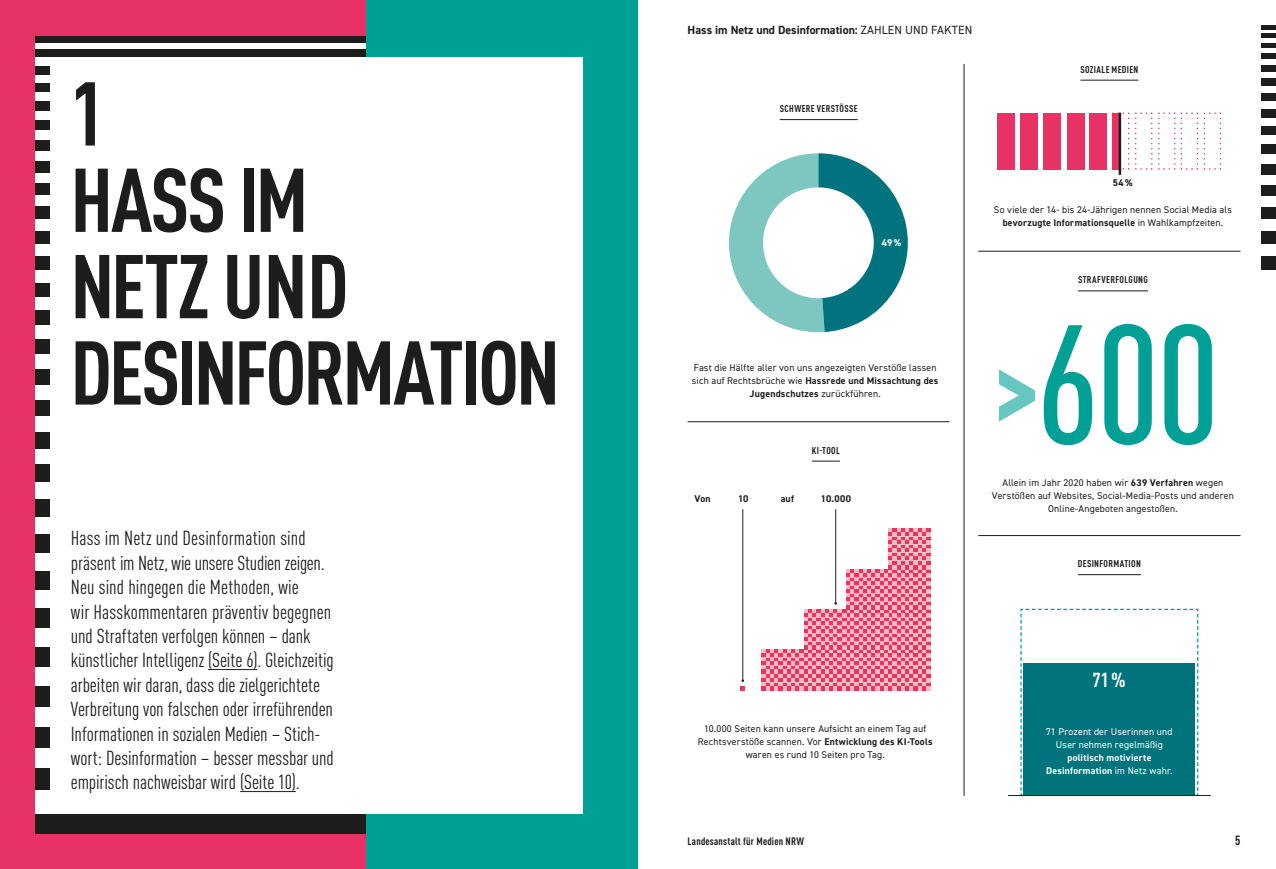
<style>
.page{position:relative;width:1276px;height:869px;background:#fff}
.page>*{position:absolute;margin:0;border:0;box-sizing:border-box;transform-origin:0 0}
.t1{font:500 condensed 166.38px "DINOT";color:#00a096}
.t2{font:700 condensed 88.75px/86.2px "DINOT";letter-spacing:-.035em;color:#1d1d1b}
.t3{font:condensed 20px/24.4px "DINOT";color:#1d1d1b}
.t4{font:700 condensed 20px "DINOT";color:#fff}
.t5{font:700 condensed 13.12px "DINOT";color:#1d1d1b}
.t6{font:700 11.88px "DIN2014";color:#1d1d1b}
.t7{font:700 condensed 10.62px "DINOT";letter-spacing:.02em;color:#1d1d1b}
.t8{font:9.75px/13px "DIN2014";letter-spacing:.015em;color:#1d1d1b;text-align:center}
.t9{font:700 condensed 9.75px "DINOT";letter-spacing:.035em;color:#1d1d1b}
.t10{font:700 9.75px/13px "DIN2014";letter-spacing:.025em;color:#fff;text-align:center}
.t11{font:9.75px/13px "DIN2014";letter-spacing:.015em;color:#fff;text-align:center}
.t12{font:700 9.75px "DIN2014";letter-spacing:.025em;color:#1d1d1b}
.s1{font-weight:400}
.s2{font-weight:700}
</style>
<div class="page">
<div style="left:0;top:0;width:370px;height:868px;background:#e63264"></div>
<div style="left:366px;top:0;width:272px;height:868px;background:#00a096"></div>
<div style="left:35px;top:57px;width:548px;height:756px;background:#fff"></div>
<hr style="left:208px;top:668px;width:49px;height:1px;background:#1d1d1b">
<hr style="left:240px;top:790px;width:56px;height:1px;background:#1d1d1b">
<div style="left:35px;top:66px;width:15px;height:9px;background:#1d1d1b"></div>
<div style="left:35px;top:83px;width:15px;height:9px;background:#1d1d1b"></div>
<div style="left:35px;top:101px;width:15px;height:9px;background:#1d1d1b"></div>
<div style="left:35px;top:120px;width:15px;height:10px;background:#1d1d1b"></div>
<div style="left:35px;top:140px;width:15px;height:10px;background:#1d1d1b"></div>
<div style="left:35px;top:161px;width:15px;height:11px;background:#1d1d1b"></div>
<div style="left:35px;top:183px;width:15px;height:12px;background:#1d1d1b"></div>
<div style="left:35px;top:206px;width:15px;height:12px;background:#1d1d1b"></div>
<div style="left:35px;top:231px;width:15px;height:12px;background:#1d1d1b"></div>
<div style="left:35px;top:256px;width:15px;height:13px;background:#1d1d1b"></div>
<div style="left:35px;top:282px;width:15px;height:14px;background:#1d1d1b"></div>
<div style="left:35px;top:310px;width:15px;height:14px;background:#1d1d1b"></div>
<div style="left:35px;top:339px;width:15px;height:15px;background:#1d1d1b"></div>
<div style="left:35px;top:369px;width:15px;height:15px;background:#1d1d1b"></div>
<div style="left:35px;top:399px;width:15px;height:16px;background:#1d1d1b"></div>
<div style="left:35px;top:431px;width:15px;height:17px;background:#1d1d1b"></div>
<div style="left:35px;top:464px;width:15px;height:17px;background:#1d1d1b"></div>
<div style="left:35px;top:499px;width:15px;height:17px;background:#1d1d1b"></div>
<div style="left:35px;top:534px;width:15px;height:18px;background:#1d1d1b"></div>
<div style="left:35px;top:570px;width:15px;height:19px;background:#1d1d1b"></div>
<div style="left:35px;top:607px;width:15px;height:20px;background:#1d1d1b"></div>
<div style="left:35px;top:646px;width:15px;height:20px;background:#1d1d1b"></div>
<div style="left:35px;top:686px;width:15px;height:20px;background:#1d1d1b"></div>
<div style="left:35px;top:726px;width:15px;height:21px;background:#1d1d1b"></div>
<div style="left:35px;top:768px;width:15px;height:21px;background:#1d1d1b"></div>
<div style="left:35px;top:36px;width:331px;height:8px;background:#1d1d1b"></div>
<div style="left:35px;top:44px;width:331px;height:7px;background:#fff"></div>
<div style="left:35px;top:813px;width:331px;height:20px;background:#1d1d1b"></div>
<div style="left:35px;top:49px;width:331px;height:8px;background:#1d1d1b"></div>
<hr style="left:1261px;top:25px;width:15px;height:4px;background:#1d1d1b">
<div style="left:1261px;top:33px;width:15px;height:5px;background:#1d1d1b"></div>
<div style="left:1261px;top:43px;width:15px;height:5px;background:#1d1d1b"></div>
<div style="left:1261px;top:53px;width:15px;height:6px;background:#1d1d1b"></div>
<div style="left:1261px;top:65px;width:15px;height:7px;background:#1d1d1b"></div>
<div style="left:1261px;top:78px;width:15px;height:7px;background:#1d1d1b"></div>
<div style="left:1261px;top:93px;width:15px;height:8px;background:#1d1d1b"></div>
<div style="left:1261px;top:109px;width:15px;height:8px;background:#1d1d1b"></div>
<div style="left:1261px;top:126px;width:15px;height:9px;background:#1d1d1b"></div>
<div style="left:1261px;top:144px;width:15px;height:10px;background:#1d1d1b"></div>
<div style="left:1261px;top:164px;width:15px;height:10px;background:#1d1d1b"></div>
<div style="left:1261px;top:185px;width:15px;height:11px;background:#1d1d1b"></div>
<div style="left:1261px;top:207px;width:15px;height:12px;background:#1d1d1b"></div>
<div style="left:1261px;top:231px;width:15px;height:12px;background:#1d1d1b"></div>
<div style="left:1261px;top:256px;width:15px;height:13px;background:#1d1d1b"></div>
<hr style="left:963px;top:64px;width:1px;height:731px;background:#1d1d1b">
<hr style="left:978px;top:535px;width:262px;height:1px;background:#1d1d1b">
<hr style="left:687px;top:421px;width:262px;height:1px;background:#1d1d1b">
<hr style="left:978px;top:251px;width:262px;height:1px;background:#1d1d1b">
<hr style="left:780px;top:119px;width:77px;height:1px;background:#1d1d1b">
<hr style="left:1080px;top:80px;width:58px;height:1px;background:#1d1d1b">
<hr style="left:1078px;top:290px;width:70px;height:1px;background:#1d1d1b">
<svg style="left:812px;top:460px;width:28px;height:1px"></svg>
<hr style="left:1078px;top:574px;width:63px;height:1px;background:#1d1d1b">
<svg style="left:1019px;top:608px;width:180px;height:188px"></svg>
<div style="left:1023px;top:662px;width:172px;height:133px;background:#00737d"></div>
<div style="left:997px;top:113px;width:18px;height:56px;background:#e63264"></div>
<div style="left:1089px;top:113px;width:17px;height:56px;background:#e63264"></div>
<div style="left:1044px;top:113px;width:17px;height:56px;background:#e63264"></div>
<div style="left:1020px;top:113px;width:18px;height:56px;background:#e63264"></div>
<div style="left:1067px;top:113px;width:17px;height:56px;background:#e63264"></div>
<svg style="left:1112px;top:112px;width:109px;height:58px"></svg>
<hr style="left:1118px;top:113px;width:3px;height:62px;background:#1d1d1b">
<hr style="left:835px;top:509px;width:1px;height:94px;background:#1d1d1b">
<svg style="left:762px;top:528px;width:168px;height:161px"></svg>
<hr style="left:742px;top:509px;width:1px;height:171px;background:#1d1d1b">
<svg style="left:740px;top:679px;width:5px;height:10px"></svg>
<hr style="left:1008px;top:794px;width:202px;height:1px;background:#1d1d1b">
<svg style="left:729px;top:153px;width:179px;height:179px"></svg>
<div style="left:763px;top:187px;width:110px;height:111px;background:#fff;border-radius:50%"></div>
<svg style="left:999px;top:369px;width:36px;height:52px"></svg>
<h2 class="t2" style="left:70px;top:70px;width:492px">1<br>HASS IM<br>NETZ UND<br>DESINFORMATION</h2>
<p class="t3" style="left:71px;top:525px;width:264px">Hass im Netz und Desinformation sind präsent im Netz, wie unsere Studien zeigen.<br>Neu sind hingegen die Methoden, wie<br>wir Hasskommentaren präventiv begegnen und Straftaten verfolgen können – dank künstlicher Intelligenz (Seite 6). Gleichzeitig arbeiten wir daran, dass die zielgerichtete Verbreitung von falschen oder irreführenden Informationen in sozialen Medien – Stich&shy;wort: Desinformation – besser messbar und empirisch nachweisbar wird (Seite 10).</p>
<p class="t6" style="left:687px;top:22px;width:286px">Hass im Netz und Desinformation: <span class="s1">ZAHLEN UND FAKTEN</span></p>
<p class="t9" style="left:780px;top:103px;width:79px">SCHWERE VERSTÖSSE</p>
<p class="t9" style="left:1080px;top:63px;width:59px">SOZIALE MEDIEN</p>
<p class="t10" style="left:882px;top:236px;width:21px">49%</p>
<p class="t8" style="left:692px;top:361px;width:248px">Fast die Hälfte aller von uns angezeigten Verstöße lassen sich auf Rechtsbrüche wie <span class="s2">Hassrede und Missachtung des<br>Jugendschutzes</span> zurückführen.</p>
<p class="t9" style="left:812px;top:444px;width:29px">KI-TOOL</p>
<p class="t12" style="left:694px;top:492px;width:18px">Von</p>
<p class="t12" style="left:738px;top:492px;width:12px">10</p>
<p class="t12" style="left:780px;top:492px;width:15px">auf</p>
<p class="t12" style="left:821px;top:492px;width:32px">10.000</p>
<p class="t12" style="left:1113px;top:176px;width:21px">54%</p>
<p class="t8" style="left:994px;top:203px;width:239px">So viele der 14- bis 24-Jährigen nennen Social Media als <span class="s2">bevorzugte Informationsquelle</span> in Wahlkampfzeiten.</p>
<p class="t9" style="left:1078px;top:274px;width:71px">STRAFVERFOLGUNG</p>
<h1 class="t1" style="left:1036px;top:286px;width:185px">600</h1>
<p class="t8" style="left:992px;top:476px;width:243px">Allein im Jahr 2020 haben wir <span class="s2">639 Verfahren</span> wegen<br>Verstößen auf Websites, Social-Media-Posts und anderen<br>Online-Angeboten angestoßen.</p>
<p class="t9" style="left:1078px;top:557px;width:64px">DESINFORMATION</p>
<p class="t8" style="left:698px;top:721px;width:236px">10.000 Seiten kann unsere Aufsicht an einem Tag auf<br>Rechtsverstöße scannen. Vor <span class="s2">Entwicklung des KI-Tools </span>waren es rund 10 Seiten pro Tag.</p>
<p class="t7" style="left:687px;top:834px;width:118px">Landesanstalt für Medien NRW</p>
<h3 class="t4" style="left:1093px;top:667px;width:34px">71%</h3>
<p class="t11" style="left:1046px;top:725px;width:128px">71 Prozent der Userinnen und<br>User nehmen regelmäßig</p>
<p class="t10" style="left:1046px;top:751px;width:128px">politisch motivierte<br>Desinformation <span class="s1">im Netz wahr.</span></p>
<h3 class="t5" style="left:1235px;top:831px;width:7px">5</h3>
</div>
